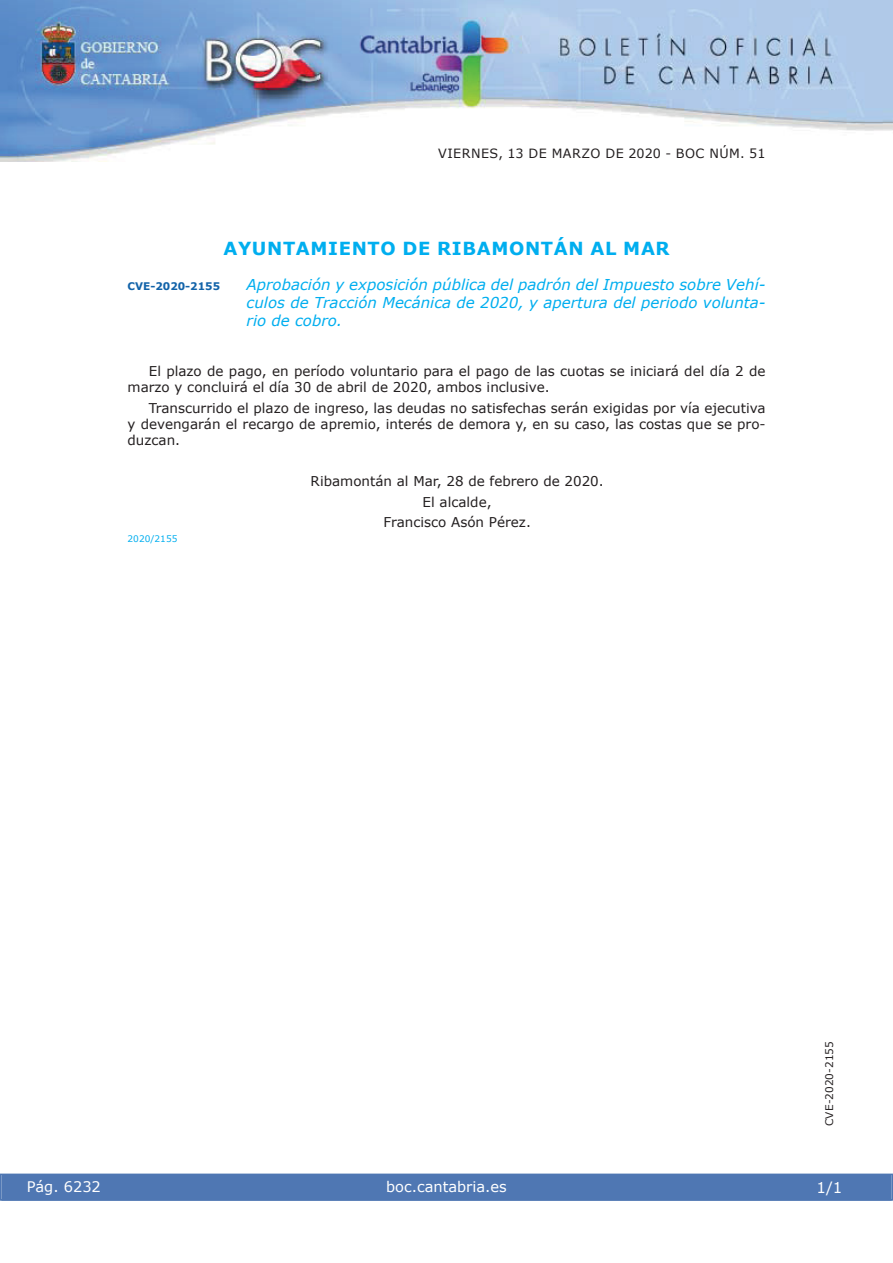
<style>
.page{position:relative;width:893px;height:1263px;background:#fff}
.page>*{position:absolute;margin:0;border:0;box-sizing:border-box;transform-origin:0 0}
.t1{font:700 18px "Verdana";letter-spacing:.035em;color:#00aeef}
.t2{font:italic 15px/18px "Verdana";color:#00aeef;text-align:justify}
.t3{font:15px "Verdana";color:#fff}
.t4{font:14.55px "Verdana";color:#fff}
.t5{font:13.5px/16.2px "Verdana";color:#231f20}
.t6{font:12.75px "Verdana";letter-spacing:.035em;color:#231f20}
.t7{font:10.5px "Verdana";color:#231f20}
.t8{font:700 10.5px "Verdana";color:#1263a9}
.t9{font:9px "Verdana";color:#00aeef}
</style>
<div class="page">
<img style="left:0;top:0;width:893px;height:161px">
<div style="left:1px;top:1174px;width:890px;height:27px;background:#4f77b3"></div>
<div style="left:0;top:1174px;width:893px;height:27px;border:1px solid #4f77b3"></div>
<p class="t6" style="left:438px;top:145px;width:329px">VIERNES, 13 DE MARZO DE 2020 - BOC NÚM. 51</p>
<h1 class="t1" style="left:223px;top:237px;width:448px">AYUNTAMIENTO DE RIBAMONTÁN AL MAR</h1>
<p class="t8" style="left:128px;top:279px;width:94px">CVE-2020-2155</p>
<p class="t2" style="left:247px;top:275px;width:520px">Aprobación y exposición pública del padrón del Impuesto sobre Vehí&shy;culos de Tracción Mecánica de 2020, y apertura del periodo volunta&shy;rio de cobro.</p>
<p class="t5" style="left:128px;top:363px;width:639px;text-indent:21px">El plazo de pago, en período voluntario para el pago de las cuotas se iniciará del día 2 de marzo y concluirá el día 30 de abril de 2020, ambos inclusive.</p>
<p class="t5" style="left:128px;top:399px;width:640px;text-align:justify;text-indent:21px">Transcurrido el plazo de ingreso, las deudas no satisfechas serán exigidas por vía ejecutiva y devengarán el recargo de apremio, interés de demora y, en su caso, las costas que se pro&shy;duzcan.</p>
<p class="t5" style="left:311px;top:471px;width:295px;line-height:20.4px;text-align:center">Ribamontán al Mar, 28 de febrero de 2020.<br>El alcalde,<br>Francisco Asón Pérez.</p>
<p class="t9" style="left:128px;top:533px;width:51px">2020/2155</p>
<p class="t4" style="left:27px;top:1177px;width:76px">Pág. 6232</p>
<p class="t4" style="left:386px;top:1178px;width:122px">boc.cantabria.es</p>
<p class="t7" style="left:823px;top:1126px;width:87px;rotate:-90deg">CVE-2020-2155</p>
<p class="t3" style="left:816px;top:1178px;width:27px">1/1</p>
</div>
